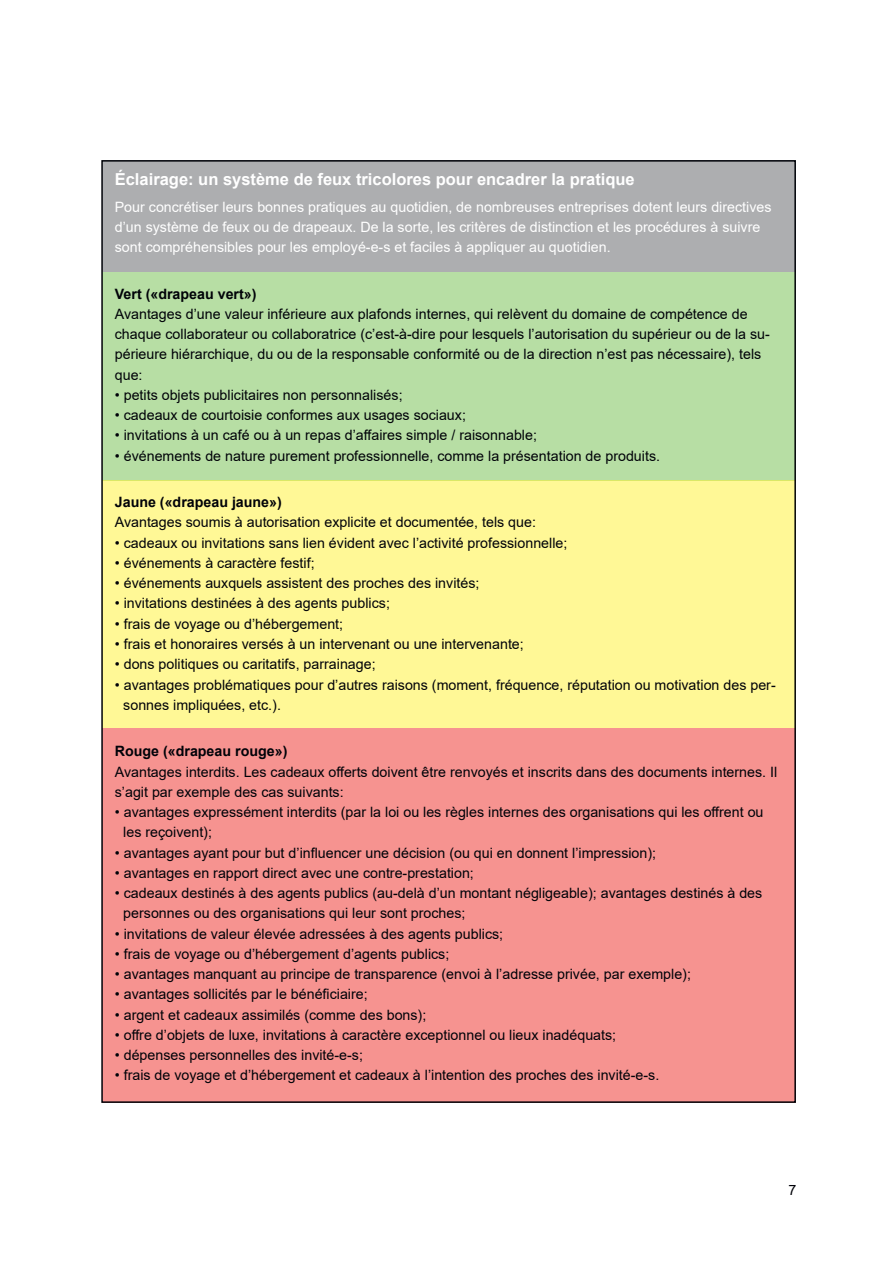
<style>
.page{position:relative;width:893px;height:1263px;background:#fff}
.page>*{position:absolute;margin:0;border:0;box-sizing:border-box;transform-origin:0 0}
.t1{font:700 16.5px "Arial";color:#fff}
.t2{font:14.25px/20.2px "Arial";color:#000208}
.t3{font:14.25px/20.2px "Arial";color:#fff}
.t4{font:700 14.25px "Arial";color:#000208}
</style>
<div class="page">
<div style="left:102px;top:272px;width:693px;height:209px;background:#b7dea4"></div>
<div style="left:102px;top:481px;width:693px;height:247px;background:#fff896"></div>
<div style="left:102px;top:728px;width:693px;height:374px;background:#f69390"></div>
<div style="left:102px;top:161px;width:693px;height:111px;background:#adaeb0"></div>
<p class="t1" style="left:115px;top:173px;width:521px">Éclairage: un système de feux tricolores pour encadrer la pratique</p>
<p class="t3" style="left:115px;top:198px;width:658px">Pour concrétiser leurs bonnes pratiques au quotidien, de nombreuses entreprises dotent leurs directives d’un système de feux ou de drapeaux. De la sorte, les critères de distinction et les procédures à suivre sont compréhensibles pour les employé-e-s et faciles à appliquer au quotidien.</p>
<p class="t4" style="left:115px;top:288px;width:143px">Vert («drapeau vert»)</p>
<p class="t2" style="left:115px;top:305px;width:657px">Avantages d’une valeur inférieure aux plafonds internes, qui relèvent du domaine de compétence de chaque collaborateur ou collaboratrice (c’est-à-dire pour lesquels l’autorisation du supérieur ou de la su&shy;périeure hiérarchique, du ou de la responsable conformité ou de la direction n’est pas nécessaire), tels que:</p>
<p class="t2" style="left:115px;top:386px;width:289px">• petits objets publicitaires non personnalisés;</p>
<p class="t2" style="left:115px;top:406px;width:353px">• cadeaux de courtoisie conformes aux usages sociaux;</p>
<p class="t2" style="left:115px;top:427px;width:424px">• invitations à un café ou à un repas d’affaires simple / raisonnable;</p>
<p class="t2" style="left:115px;top:447px;width:547px">• événements de nature purement professionnelle, comme la présentation de produits.</p>
<p class="t4" style="left:115px;top:497px;width:169px">Jaune («drapeau jaune»)</p>
<p class="t2" style="left:115px;top:514px;width:423px">Avantages soumis à autorisation explicite et documentée, tels que:</p>
<p class="t2" style="left:115px;top:534px;width:454px">• cadeaux ou invitations sans lien évident avec l’activité professionnelle;</p>
<p class="t2" style="left:115px;top:554px;width:201px">• événements à caractère festif;</p>
<p class="t2" style="left:115px;top:574px;width:366px">• événements auxquels assistent des proches des invités;</p>
<p class="t2" style="left:115px;top:595px;width:277px">• invitations destinées à des agents publics;</p>
<p class="t2" style="left:115px;top:615px;width:230px">• frais de voyage ou d’hébergement;</p>
<p class="t2" style="left:115px;top:635px;width:411px">• frais et honoraires versés à un intervenant ou une intervenante;</p>
<p class="t2" style="left:115px;top:655px;width:262px">• dons politiques ou caritatifs, parrainage;</p>
<p class="t2" style="left:123px;top:676px;width:654px;text-indent:-9px">• avantages problématiques pour d’autres raisons (moment, fréquence, réputation ou motivation des per&shy;sonnes impliquées, etc.).</p>
<p class="t4" style="left:115px;top:746px;width:174px">Rouge («drapeau rouge»)</p>
<p class="t2" style="left:115px;top:763px;width:664px">Avantages interdits. Les cadeaux offerts doivent être renvoyés et inscrits dans des documents internes. Il s’agit par exemple des cas suivants:</p>
<p class="t2" style="left:123px;top:803px;width:642px;text-indent:-9px">• avantages expressément interdits (par la loi ou les règles internes des organisations qui les offrent ou les reçoivent);</p>
<p class="t2" style="left:115px;top:844px;width:543px">• avantages ayant pour but d’influencer une décision (ou qui en donnent l’impression);</p>
<p class="t2" style="left:115px;top:864px;width:361px">• avantages en rapport direct avec une contre-prestation;</p>
<p class="t2" style="left:123px;top:884px;width:640px;text-indent:-9px">• cadeaux destinés à des agents publics (au-delà d’un montant négligeable); avantages destinés à des personnes ou des organisations qui leur sont proches;</p>
<p class="t2" style="left:115px;top:925px;width:390px">• invitations de valeur élevée adressées à des agents publics;</p>
<p class="t2" style="left:115px;top:945px;width:336px">• frais de voyage ou d’hébergement d’agents publics;</p>
<p class="t2" style="left:115px;top:965px;width:578px">• avantages manquant au principe de transparence (envoi à l’adresse privée, par exemple);</p>
<p class="t2" style="left:115px;top:985px;width:254px">• avantages sollicités par le bénéficiaire;</p>
<p class="t2" style="left:115px;top:1006px;width:313px">• argent et cadeaux assimilés (comme des bons);</p>
<p class="t2" style="left:115px;top:1026px;width:503px">• offre d’objets de luxe, invitations à caractère exceptionnel ou lieux inadéquats;</p>
<p class="t2" style="left:115px;top:1046px;width:250px">• dépenses personnelles des invité-e-s;</p>
<p class="t2" style="left:115px;top:1066px;width:546px">• frais de voyage et d’hébergement et cadeaux à l’intention des proches des invité-e-s.</p>
<p class="t2" style="left:788px;top:1181px;width:9px">7</p>
</div>
